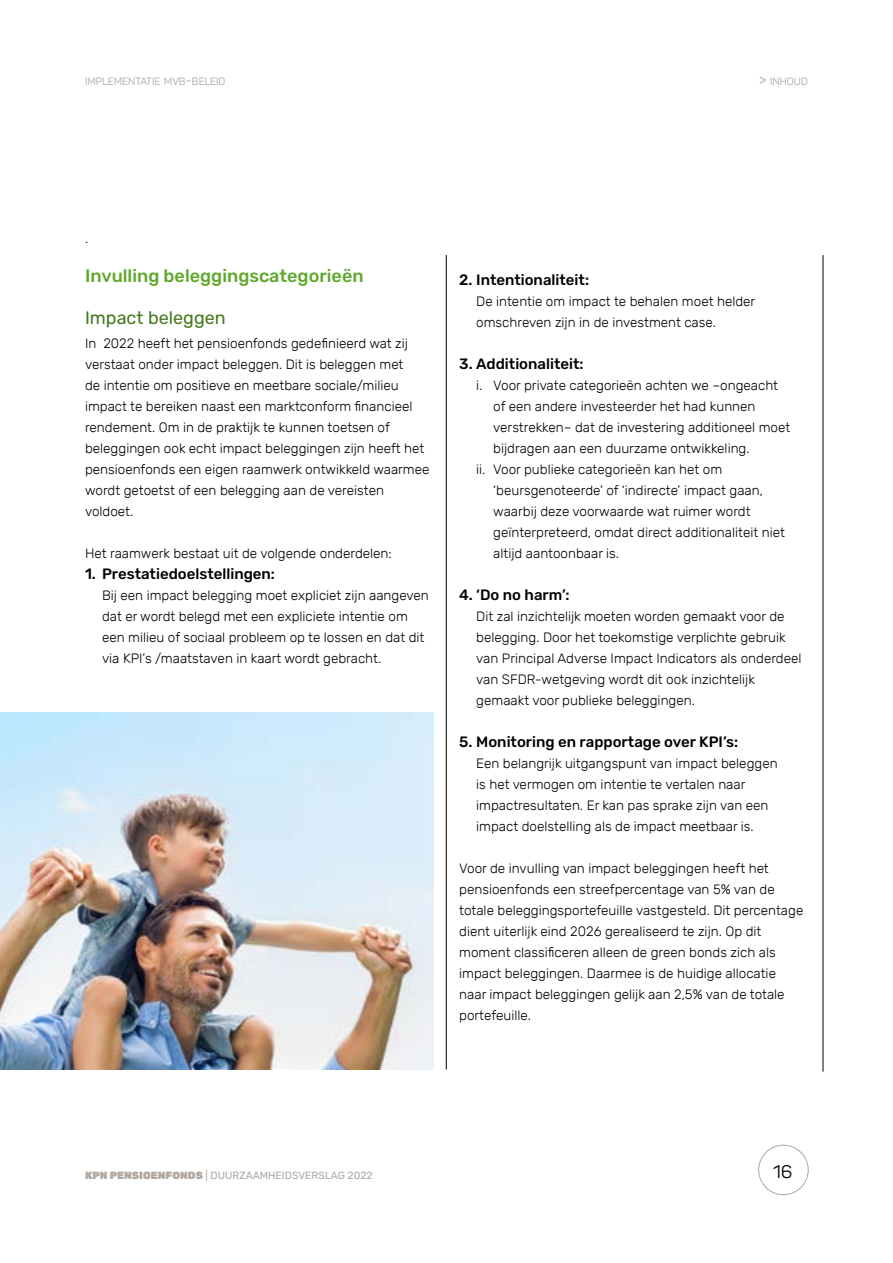
<style>
.page{position:relative;width:893px;height:1263px;background:#fff}
.page>*{position:absolute;margin:0;border:0;box-sizing:border-box;transform-origin:0 0}
.t1{font:500 18px "Rubik";color:#5fa82c}
.t2{font:18px "Rubik";color:#447a1f}
.t3{font:18px "Panton";color:#000}
.t4{font:500 15px "Rubik";color:#000}
.t5{font:300 13.5px/21px "Rubik";color:#000}
.t6{font:10.5px "Rubik";color:#b0a8a1}
.t7{font:10.5px "Panton";color:#b0a8a1}
.s1{font-size:15px}
.s2{font-weight:900}
</style>
<div class="page">
<div style="left:758px;top:1145px;width:50px;height:50px;border:1px solid #b0a8a1;border-radius:50%"></div>
<hr style="left:446px;top:255px;width:1px;height:814px;background:#000">
<hr style="left:823px;top:255px;width:1px;height:816px;background:#000">
<img style="left:0;top:712px;width:434px;height:357px">
<p class="t7" style="left:85px;top:75px;width:142px">IMPLEMENTATIE MVB<span class="s1">-</span>BELEID</p>
<p class="t7" style="left:759px;top:75px;width:50px"><span class="s1">&gt;</span> INHOUD</p>
<p class="t5" style="left:85px;top:228px;width:5px">.</p>
<h1 class="t1" style="left:85px;top:265px;width:280px">Invulling beleggingscategorieën</h1>
<h1 class="t2" style="left:85px;top:308px;width:142px">Impact beleggen</h1>
<p class="t5" style="left:85px;top:333px;width:346px">In 2022 heeft het pensioenfonds gedefinieerd wat zij verstaat onder impact beleggen. Dit is beleggen met<br>de intentie om positieve en meetbare sociale/milieu impact te bereiken naast een marktconform financieel rendement. Om in de praktijk te kunnen toetsen of beleggingen ook echt impact beleggingen zijn heeft het pensioenfonds een eigen raamwerk ontwikkeld waarmee wordt getoetst of een belegging aan de vereisten voldoet.</p>
<p class="t5" style="left:85px;top:543px;width:308px">Het raamwerk bestaat uit de volgende onderdelen:</p>
<p class="t4" style="left:85px;top:565px;width:192px">1. Prestatiedoelstellingen:</p>
<p class="t5" style="left:102px;top:585px;width:328px">Bij een impact belegging moet expliciet zijn aangeven dat er wordt belegd met een expliciete intentie om een milieu of sociaal probleem op te lossen en dat dit via KPI’s /maatstaven in kaart wordt gebracht.</p>
<p class="t4" style="left:459px;top:271px;width:131px">2. Intentionaliteit:</p>
<p class="t5" style="left:476px;top:291px;width:281px">De intentie om impact te behalen moet helder omschreven zijn in de investment case.</p>
<p class="t4" style="left:459px;top:355px;width:126px">3. Additionaliteit:</p>
<p class="t5" style="left:476px;top:375px;width:303px">i. Voor private categorieën achten we –ongeacht</p>
<p class="t5" style="left:493px;top:396px;width:264px">of een andere investeerder het had kunnen</p>
<p class="t5" style="left:493px;top:417px;width:298px">verstrekken– dat de investering additioneel moet</p>
<p class="t5" style="left:493px;top:438px;width:258px">bijdragen aan een duurzame ontwikkeling.</p>
<p class="t5" style="left:476px;top:459px;width:247px">ii. Voor publieke categorieën kan het om</p>
<p class="t5" style="left:493px;top:480px;width:271px">‘beursgenoteerde’ of ‘indirecte’ impact gaan,</p>
<p class="t5" style="left:493px;top:501px;width:259px">waarbij deze voorwaarde wat ruimer wordt</p>
<p class="t5" style="left:493px;top:522px;width:293px">geïnterpreteerd, omdat direct additionaliteit niet</p>
<p class="t5" style="left:493px;top:543px;width:127px">altijd aantoonbaar is.</p>
<p class="t4" style="left:459px;top:586px;width:112px">4. ‘Do no harm’:</p>
<p class="t5" style="left:476px;top:606px;width:327px">Dit zal inzichtelijk moeten worden gemaakt voor de belegging. Door het toekomstige verplichte gebruik van Principal Adverse Impact Indicators als onderdeel van SFDR-wetgeving wordt dit ook inzichtelijk gemaakt voor publieke beleggingen.</p>
<p class="t4" style="left:459px;top:733px;width:281px">5. Monitoring en rapportage over KPI’s:</p>
<p class="t5" style="left:476px;top:753px;width:303px">Een belangrijk uitgangspunt van impact beleggen is het vermogen om intentie te vertalen naar impactresultaten. Er kan pas sprake zijn van een impact doelstelling als de impact meetbaar is.</p>
<p class="t5" style="left:459px;top:858px;width:346px">Voor de invulling van impact beleggingen heeft het pensioenfonds een streefpercentage van 5% van de totale beleggingsportefeuille vastgesteld. Dit percentage dient uiterlijk eind 2026 gerealiseerd te zijn. Op dit moment classificeren alleen de green bonds zich als impact beleggingen. Daarmee is de huidige allocatie naar impact beleggingen gelijk aan 2,5% van de totale portefeuille.</p>
<p class="t6" style="left:85px;top:1170px;width:289px"><span class="s2">KPN PENSIOENFONDS</span> | DUURZAAMHEIDSVERSLAG 2022</p>
<h1 class="t3" style="left:773px;top:1161px;width:21px">16</h1>
</div>
